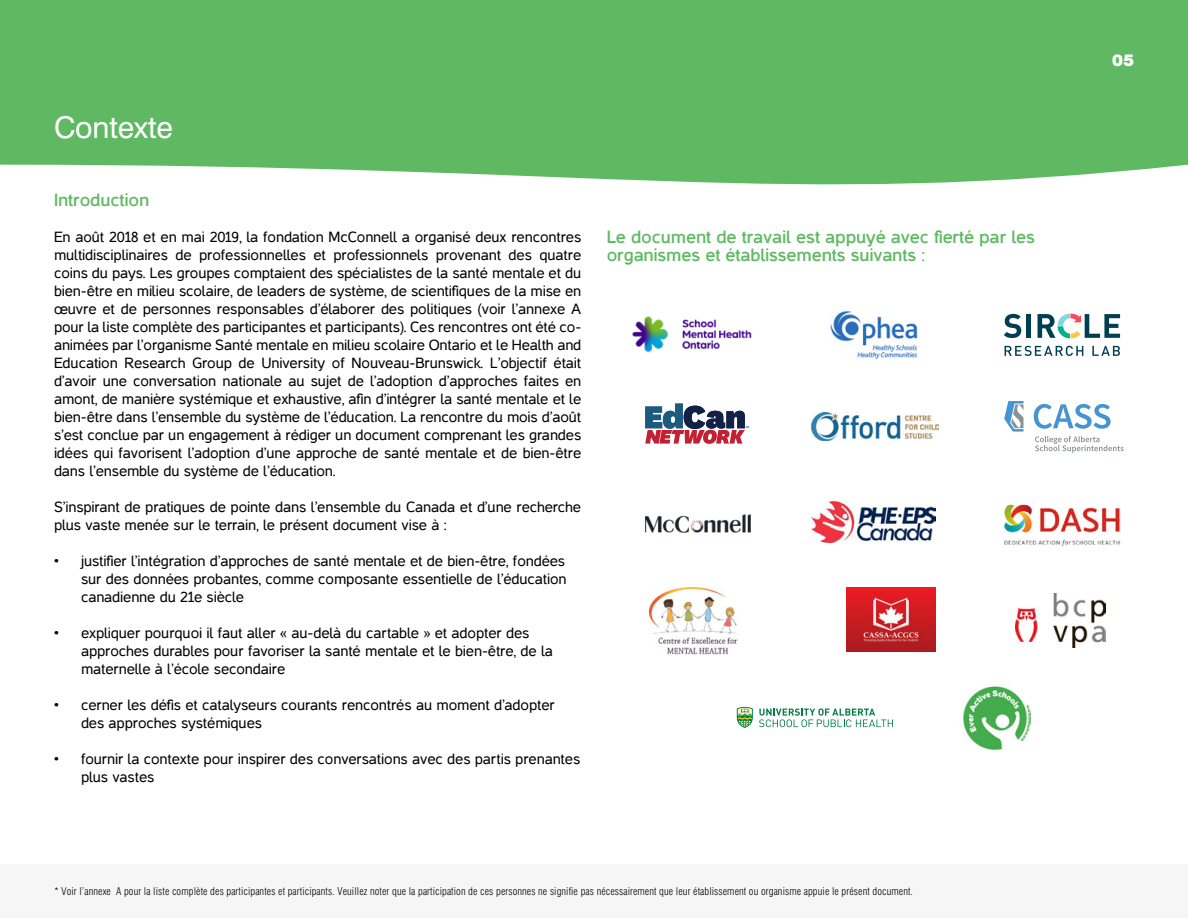
<style>
.page{position:relative;width:1188px;height:918px;background:#fff}
.page>*{position:absolute;margin:0;border:0;box-sizing:border-box;transform-origin:0 0}
.t1{font:30px "Swiss 721 BT";letter-spacing:-.005em;color:#fff}
.t2{font:700 18px/18px "Casper";letter-spacing:-.005em;color:#5fb963}
.t3{font:15px/18px "Casper";letter-spacing:-.005em;color:#000}
.t4{font:15px "Swiss 721 BT Black No 2";color:#fff}
.t5{font:300 condensed 10.5px "Swiss 721 BT";letter-spacing:.01em;color:#000}
.t6{font:800 3px "National";color:#1d5b7e}
</style>
<div class="page">
<svg style="left:0;top:163px;width:1188px;height:22px;fill:#5fb963"></svg>
<div style="left:0;top:0;width:1188px;height:163px;background:#5fb963"></div>
<div style="left:0;top:864px;width:1188px;height:54px;background:#f6f6f6"></div>
<img style="left:632px;top:316px;width:120px;height:37px">
<img style="left:830px;top:310px;width:88px;height:50px">
<svg style="left:645px;top:404px;width:100px;height:40px"></svg>
<img style="left:1004px;top:504px;width:117px;height:43px">
<img style="left:649px;top:587px;width:89px;height:67px">
<svg style="left:1004px;top:401px;width:19px;height:31px"></svg>
<svg style="left:1035px;top:436px;width:89px;height:17px"></svg>
<svg style="left:1034px;top:404px;width:77px;height:25px"></svg>
<img style="left:1016px;top:594px;width:90px;height:54px">
<img style="left:811px;top:413px;width:128px;height:28px">
<svg style="left:759px;top:709px;width:134px;height:18px"></svg>
<svg style="left:737px;top:707px;width:16px;height:21px"></svg>
<svg style="left:1004px;top:314px;width:17px;height:24px"></svg>
<hr style="left:1027px;top:314px;width:4px;height:24px;background:#003e52">
<svg style="left:1005px;top:346px;width:78px;height:10px"></svg>
<svg style="left:1092px;top:346px;width:28px;height:10px"></svg>
<svg style="left:1038px;top:314px;width:82px;height:24px"></svg>
<img style="left:644px;top:514px;width:107px;height:19px">
<img style="left:963px;top:686px;width:67px;height:64px">
<img style="left:811px;top:502px;width:125px;height:41px">
<img style="left:846px;top:587px;width:90px;height:65px">
<h1 class="t1" style="left:54px;top:109px;width:120px">Contexte</h1>
<p class="t2" style="left:54px;top:191px;width:97px">Introduction</p>
<p class="t3" style="left:54px;top:228px;width:529px;text-align:justify">En août 2018 et en mai 2019, la fondation McConnell a organisé deux rencontres multidisciplinaires de professionnelles et professionnels provenant des quatre coins du pays. Les groupes comptaient des spécialistes de la santé mentale et du bien-être en milieu scolaire, de leaders de système, de scientifiques de la mise en œuvre et de personnes responsables d’élaborer des politiques (voir l’annexe A pour la liste complète des participantes et participants). Ces rencontres ont été co&shy;animées par l’organisme Santé mentale en milieu scolaire Ontario et le Health and Education Research Group de University of Nouveau-Brunswick. L’objectif était d’avoir une conversation nationale au sujet de l’adoption d’approches faites en amont, de manière systémique et exhaustive, afin d’intégrer la santé mentale et le bien-être dans l’ensemble du système de l’éducation. La rencontre du mois d’août s’est conclue par un engagement à rédiger un document comprenant les grandes idées qui favorisent l’adoption d’une approche de santé mentale et de bien-être dans l’ensemble du système de l’éducation.</p>
<p class="t3" style="left:54px;top:498px;width:529px">S’inspirant de pratiques de pointe dans l’ensemble du Canada et d’une recherche plus vaste menée sur le terrain, le présent document vise à :</p>
<p class="t3" style="left:81px;top:552px;width:487px;text-align:justify;text-indent:-27px">• justifier l’intégration d’approches de santé mentale et de bien-être, fondées sur des données probantes, comme composante essentielle de l’éducation canadienne du 21e siècle</p>
<p class="t3" style="left:81px;top:624px;width:473px;text-indent:-27px">• expliquer pourquoi il faut aller « au-delà du cartable » et adopter des approches durables pour favoriser la santé mentale et le bien-être, de la maternelle à l’école secondaire</p>
<p class="t3" style="left:81px;top:696px;width:475px;text-indent:-27px">• cerner les défis et catalyseurs courants rencontrés au moment d’adopter des approches systémiques</p>
<p class="t3" style="left:81px;top:750px;width:501px;text-indent:-27px">• fournir la contexte pour inspirer des conversations avec des partis prenantes plus vastes</p>
<p class="t2" style="left:607px;top:228px;width:430px">Le document de travail est appuyé avec fierté par les organismes et établissements suivants :</p>
<p class="t6" style="left:746px;top:425px;width:5px">TM</p>
<p class="t5" style="left:54px;top:884px;width:861px">* Voir l’annexe A pour la liste complète des participantes et participants. Veuillez noter que la participation de ces personnes ne signifie pas nécessairement que leur établissement ou organisme appuie le présent document.</p>
<p class="t4" style="left:1112px;top:50px;width:23px">05</p>
</div>
